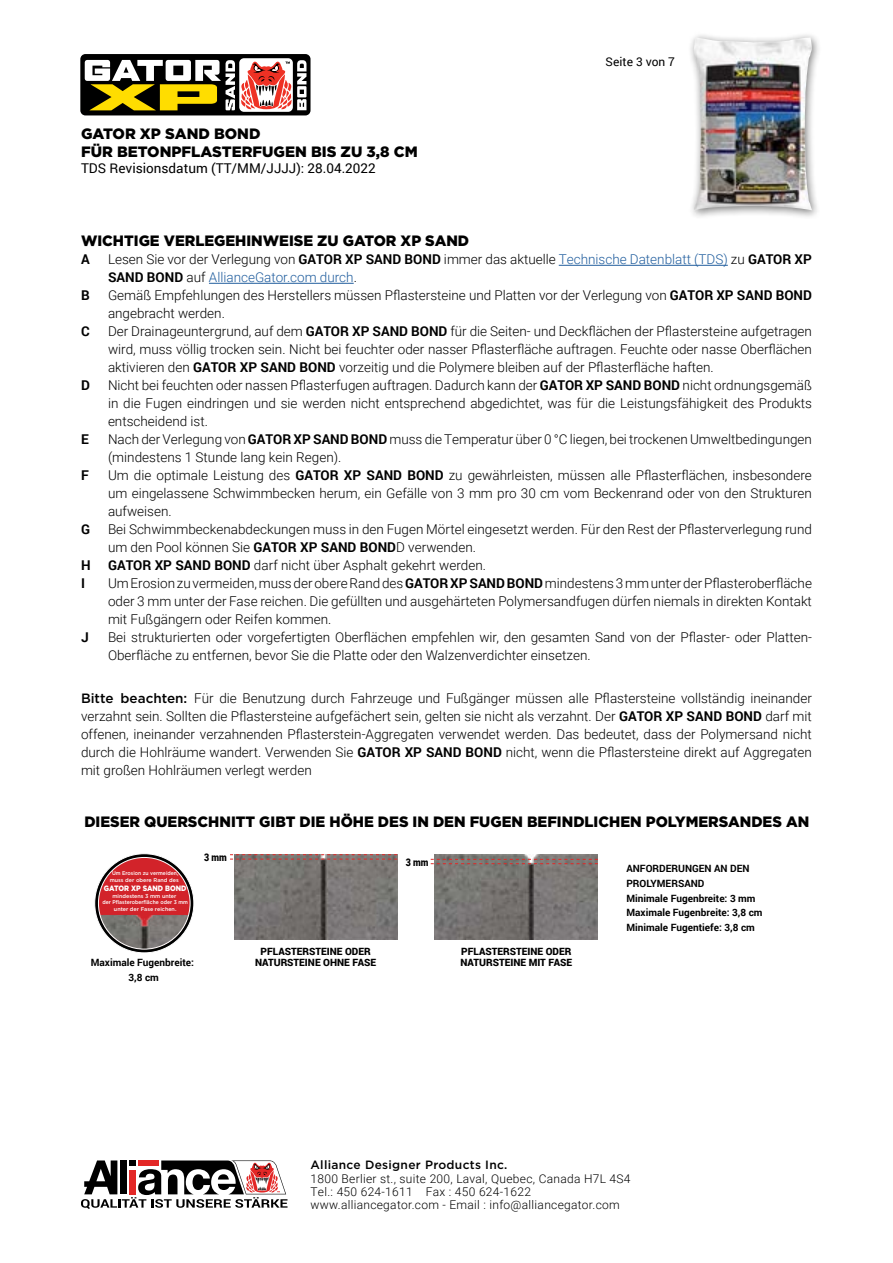
<style>
.page{position:relative;width:893px;height:1263px;background:#fff}
.page>*{position:absolute;margin:0;border:0;box-sizing:border-box;transform-origin:0 0}
.t1{font:900 15px/18px "Gotham";color:#000}
.t2{font:300 13.5px/18px "Roboto";color:#000}
.t3{font:13.5px "Roboto";color:#000}
.t4{font:700 13.5px "Roboto";color:#000}
.t5{font:300 12px/13.2px "Roboto";letter-spacing:.025em;color:#000}
.t6{font:500 12px "Gotham";letter-spacing:.025em;color:#000}
.t7{font:12px "Roboto";color:#000}
.t8{font:900 10.5px "Roboto";color:#000;scale:.85 1}
.t9{font:700 10.05px/14.7px "Roboto";color:#000;text-align:center}
.t10{font:900 10.05px/11.4px "Roboto";color:#000;text-align:center}
.t11{font:900 7.8px "Gotham";color:#fff;scale:.89 1}
.t12{font:500 5.4px/6.6px "Gotham";color:#fff;text-align:center}
.t13{font:500 5.4px/6.6px "Gotham";color:#fff;text-align:center;scale:.93 1}
.s1{font-weight:700}
.s2{color:#215e9e}
.s3{font-family:"Gotham";font-weight:500}
</style>
<div class="page">
<div style="left:80px;top:54px;width:230px;height:61px;background:#000;border-radius:5px"></div>
<div style="left:239px;top:58px;width:54px;height:54px;background:#fff;border-radius:5px"></div>
<svg style="left:85px;top:58px;width:221px;height:52px"></svg>
<div style="left:688px;top:32px;width:133px;height:187px;background:#000;opacity:.5"></div>
<img style="left:694px;top:37px;width:118px;height:173px">
<svg style="left:81px;top:1160px;width:206px;height:49px"></svg>
<hr style="left:559px;top:265px;width:169px;height:1px;background:#215e9e">
<hr style="left:209px;top:283px;width:145px;height:1px;background:#215e9e">
<svg style="left:94px;top:853px;width:99px;height:100px"></svg>
<div style="left:98px;top:857px;width:92px;height:92px;background:#d2232a;border-radius:50%"></div>
<img style="left:100px;top:915px;width:89px;height:34px">
<img style="left:234px;top:860px;width:163px;height:80px">
<svg style="left:230px;top:854px;width:167px;height:6px"></svg>
<img style="left:435px;top:854px;width:163px;height:86px">
<svg style="left:431px;top:859px;width:167px;height:5px"></svg>
<p class="t1" style="left:81px;top:124px;width:338px">GATOR XP SAND BOND<br>FÜR BETONPFLASTERFUGEN BIS ZU 3,8 CM</p>
<p class="t3" style="left:81px;top:159px;width:296px">TDS Revisionsdatum (TT/MM/JJJJ): 28.04.2022</p>
<p class="t7" style="left:606px;top:54px;width:71px">Seite 3 von 7</p>
<p class="t1" style="left:81px;top:232px;width:390px">WICHTIGE VERLEGEHINWEISE ZU GATOR XP SAND</p>
<p class="t4" style="left:81px;top:250px;width:10px">A</p>
<p class="t2" style="left:108px;top:250px;width:705px">Lesen Sie vor der Verlegung von <span class="s1">GATOR XP SAND BOND</span> immer das aktuelle <span class="s2">Technische Datenblatt (TDS)</span> zu <span class="s1">GATOR XP<br>SAND BOND</span> auf <span class="s2">AllianceGator.com durch</span>.</p>
<p class="t4" style="left:81px;top:286px;width:10px">B</p>
<p class="t2" style="left:108px;top:286px;width:705px">Gemäß Empfehlungen des Herstellers müssen Pflastersteine und Platten vor der Verlegung von <span class="s1">GATOR XP SAND BOND </span>angebracht werden.</p>
<p class="t4" style="left:81px;top:322px;width:10px">C</p>
<p class="t2" style="left:108px;top:322px;width:705px;text-align:justify">Der Drainageuntergrund, auf dem <span class="s1">GATOR XP SAND BOND</span> für die Seiten- und Deckflächen der Pflastersteine aufgetragen wird, muss völlig trocken sein. Nicht bei feuchter oder nasser Pflasterfläche auftragen. Feuchte oder nasse Oberflächen aktivieren den <span class="s1">GATOR XP SAND BOND</span> vorzeitig und die Polymere bleiben auf der Pflasterfläche haften.</p>
<p class="t4" style="left:81px;top:376px;width:10px">D</p>
<p class="t2" style="left:108px;top:376px;width:705px;text-align:justify">Nicht bei feuchten oder nassen Pflasterfugen auftragen. Dadurch kann der <span class="s1">GATOR XP SAND BOND</span> nicht ordnungsgemäß in die Fugen eindringen und sie werden nicht entsprechend abgedichtet, was für die Leistungsfähigkeit des Produkts entscheidend ist.</p>
<p class="t4" style="left:81px;top:430px;width:9px">E</p>
<p class="t2" style="left:108px;top:430px;width:705px">Nach der Verlegung von <span class="s1">GATOR XP SAND BOND</span> muss die Temperatur über 0 °C liegen, bei trockenen Umweltbedingungen (mindestens 1 Stunde lang kein Regen).</p>
<p class="t4" style="left:81px;top:466px;width:9px">F</p>
<p class="t2" style="left:108px;top:466px;width:705px;text-align:justify">Um die optimale Leistung des <span class="s1">GATOR XP SAND BOND</span> zu gewährleisten, müssen alle Pflasterflächen, insbesondere um eingelassene Schwimmbecken herum, ein Gefälle von 3 mm pro 30 cm vom Beckenrand oder von den Strukturen aufweisen.</p>
<p class="t4" style="left:81px;top:520px;width:11px">G</p>
<p class="t2" style="left:108px;top:520px;width:705px">Bei Schwimmbeckenabdeckungen muss in den Fugen Mörtel eingesetzt werden. Für den Rest der Pflasterverlegung rund um den Pool können Sie <span class="s1">GATOR XP SAND BOND</span>D verwenden.</p>
<p class="t4" style="left:81px;top:556px;width:11px">H</p>
<p class="t2" style="left:108px;top:556px;width:379px"><span class="s1">GATOR XP SAND BOND</span> darf nicht über Asphalt gekehrt werden.</p>
<p class="t4" style="left:81px;top:574px;width:5px">I</p>
<p class="t2" style="left:108px;top:574px;width:705px;text-align:justify">Um Erosion zu vermeiden, muss der obere Rand des <span class="s1">GATOR XP SAND BOND</span> mindestens 3 mm unter der Pflasteroberfläche oder 3 mm unter der Fase reichen. Die gefüllten und ausgehärteten Polymersandfugen dürfen niemals in direkten Kontakt mit Fußgängern oder Reifen kommen.</p>
<p class="t4" style="left:81px;top:628px;width:9px">J</p>
<p class="t2" style="left:108px;top:628px;width:705px">Bei strukturierten oder vorgefertigten Oberflächen empfehlen wir, den gesamten Sand von der Pflaster- oder Platten-<br>Oberfläche zu entfernen, bevor Sie die Platte oder den Walzenverdichter einsetzen.</p>
<p class="t2" style="left:81px;top:689px;width:732px;text-align:justify"><span class="s3">Bitte beachten:</span> Für die Benutzung durch Fahrzeuge und Fußgänger müssen alle Pflastersteine vollständig ineinander verzahnt sein. Sollten die Pflastersteine aufgefächert sein, gelten sie nicht als verzahnt. Der <span class="s1">GATOR XP SAND BOND</span> darf mit offenen, ineinander verzahnenden Pflasterstein-Aggregaten verwendet werden. Das bedeutet, dass der Polymersand nicht durch die Hohlräume wandert. Verwenden Sie <span class="s1">GATOR XP SAND BOND</span> nicht, wenn die Pflastersteine direkt auf Aggregaten mit großen Hohlräumen verlegt werden</p>
<p class="t1" style="left:84px;top:813px;width:726px">DIESER QUERSCHNITT GIBT DIE HÖHE DES IN DEN FUGEN BEFINDLICHEN POLYMERSANDES AN</p>
<p class="t13" style="left:110px;top:870px;width:76px">Um Erosion zu vermeiden, muss der obere Rand des</p>
<p class="t11" style="left:104px;top:883px;width:94px">GATOR XP SAND BOND</p>
<p class="t12" style="left:102px;top:892px;width:87px">mindestens 3 mm unter<br>der Pflasteroberfläche oder 3 mm unter der Fase reichen.</p>
<p class="t8" style="left:204px;top:850px;width:28px">3 mm</p>
<p class="t9" style="left:91px;top:955px;width:105px">Maximale Fugenbreite:<br>3,8 cm</p>
<p class="t10" style="left:255px;top:945px;width:123px">PFLASTERSTEINE ODER<br>NATURSTEINE OHNE FASE</p>
<p class="t8" style="left:406px;top:854px;width:28px">3 mm</p>
<p class="t10" style="left:460px;top:945px;width:113px;text-align:left">PFLASTERSTEINE ODER<br>NATURSTEINE MIT FASE</p>
<p class="t9" style="left:626px;top:861px;width:138px;text-align:left">ANFORDERUNGEN AN DEN<br>PROLYMERSAND<br>Minimale Fugenbreite: 3 mm<br>Maximale Fugenbreite: 3,8 cm<br>Minimale Fugentiefe: 3,8 cm</p>
<p class="t6" style="left:310px;top:1157px;width:199px">Alliance Designer Products Inc.</p>
<p class="t5" style="left:310px;top:1171px;width:322px">1800 Berlier st., suite 200, Laval, Quebec, Canada H7L 4S4<br>Tel.: 450 624-1611 Fax : 450 624-1622 www.alliancegator.com - Email : info@alliancegator.com</p>
</div>
